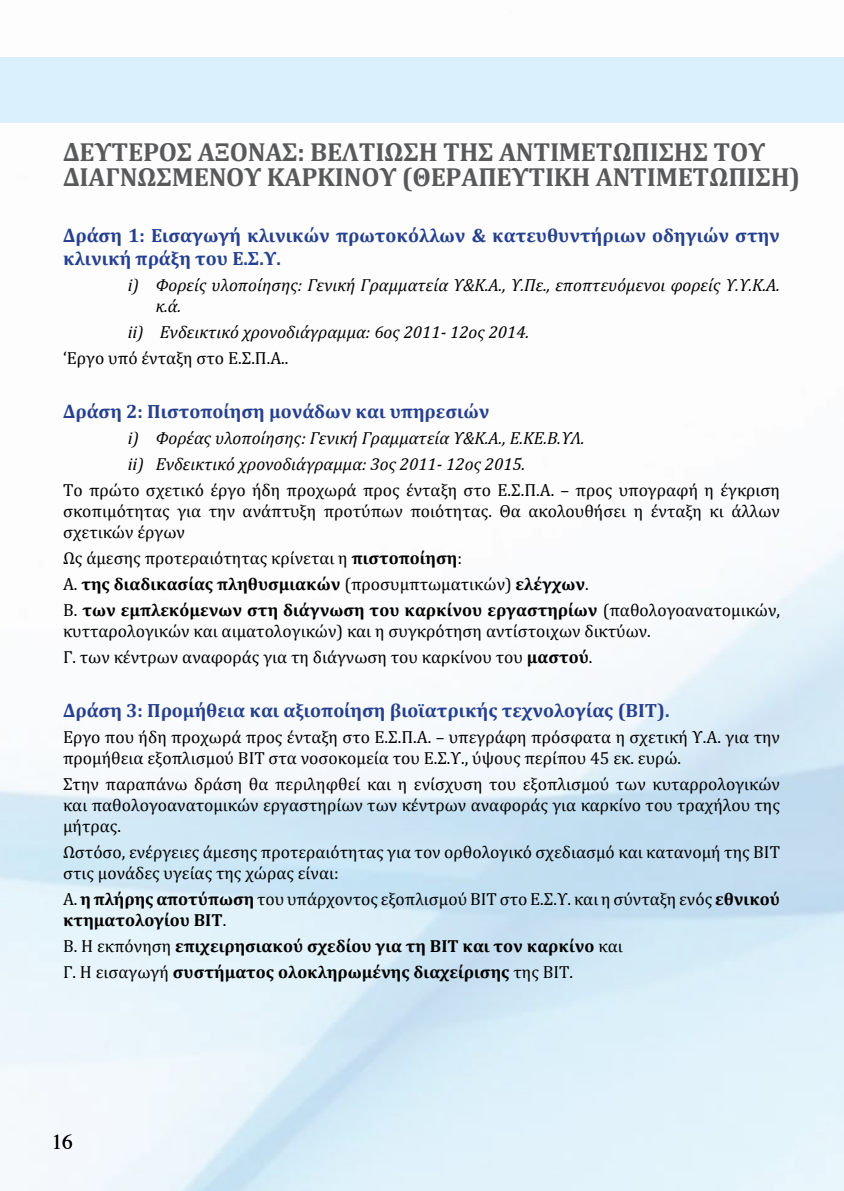
<style>
.page{position:relative;width:844px;height:1191px;background:#fff}
.page>*{position:absolute;margin:0;border:0;box-sizing:border-box;transform-origin:0 0}
.t1{font:700 26.25px/24.5px "Cambria";letter-spacing:-.01em;color:#58595b}
.t2{font:21px "Times";color:#000}
.t3{font:700 19.25px/23.1px "Cambria";color:#25408f}
.t4{font:17.5px/21px "Cambria";color:#000}
.t5{font:700 17.5px/25.9px "Cambria";color:#000}
.t6{font:italic 17.5px/21px "Cambria";color:#000}
.s1{font-weight:400}
.s2{font-weight:700}
</style>
<div class="page">
<div style="left:0;top:57px;width:843px;height:65px;background:#daf1fd"></div>
<h1 class="t1" style="left:63px;top:139px;width:738px">ΔΕΥΤΕΡΟΣ ΑΞΟΝΑΣ: ΒΕΛΤΙΩΣΗ ΤΗΣ ΑΝΤΙΜΕΤΩΠΙΣΗΣ ΤΟΥ<br>ΔΙΑΓΝΩΣΜΕΝΟΥ ΚΑΡΚΙΝΟΥ (ΘΕΡΑΠΕΥΤΙΚΗ ΑΝΤΙΜΕΤΩΠΙΣΗ)</h1>
<p class="t3" style="left:63px;top:223px;width:718px">Δράση 1: Εισαγωγή κλινικών πρωτοκόλλων &amp; κατευθυντήριων οδηγιών στην κλινική πράξη του Ε.Σ.Υ.</p>
<p class="t6" style="left:156px;top:274px;width:625px;text-indent:-28px">i) Φορείς υλοποίησης: Γενική Γραμματεία Υ&amp;Κ.Α., Υ.Πε., εποπτευόμενοι φορείς Υ.Υ.Κ.Α. κ.ά.</p>
<p class="t6" style="left:128px;top:321px;width:403px">ii) Ενδεικτικό χρονοδιάγραμμα: 6ος 2011- 12ος 2014.</p>
<p class="t4" style="left:63px;top:347px;width:227px">‘Εργο υπό ένταξη στο Ε.Σ.Π.Α..</p>
<p class="t3" style="left:63px;top:399px;width:428px">Δράση 2: Πιστοποίηση μονάδων και υπηρεσιών</p>
<p class="t6" style="left:128px;top:424px;width:458px;line-height:25.9px">i) Φορέας υλοποίησης: Γενική Γραμματεία Υ&amp;Κ.Α., Ε.ΚΕ.Β.ΥΛ. ii) Ενδεικτικό χρονοδιάγραμμα: 3ος 2011- 12ος 2015.</p>
<p class="t4" style="left:63px;top:479px;width:718px;text-align:justify">Το πρώτο σχετικό έργο ήδη προχωρά προς ένταξη στο Ε.Σ.Π.Α. – προς υπογραφή η έγκριση σκοπιμότητας για την ανάπτυξη προτύπων ποιότητας. Θα ακολουθήσει η ένταξη κι άλλων σχετικών έργων</p>
<p class="t5" style="left:63px;top:544px;width:718px"><span class="s1">Ως άμεσης προτεραιότητας κρίνεται η</span> πιστοποίηση<span class="s1">:<br>Α.</span> της διαδικασίας πληθυσμιακών <span class="s1">(προσυμπτωματικών)</span> ελέγχων<span class="s1">.<br>Β.</span> των εμπλεκόμενων στη διάγνωση του καρκίνου εργαστηρίων <span class="s1">(παθολογοανατομικών,</span></p>
<p class="t4" style="left:63px;top:618px;width:589px;line-height:25.9px">κυτταρολογικών και αιματολογικών) και η συγκρότηση αντίστοιχων δικτύων.<br>Γ. των κέντρων αναφοράς για τη διάγνωση του καρκίνου του <span class="s2">μαστού</span>.</p>
<p class="t3" style="left:63px;top:698px;width:607px">Δράση 3: Προμήθεια και αξιοποίηση βιοϊατρικής τεχνολογίας (ΒΙΤ).</p>
<p class="t4" style="left:63px;top:726px;width:718px">Έργο που ήδη προχωρά προς ένταξη στο Ε.Σ.Π.Α. – υπεγράφη πρόσφατα η σχετική Υ.Α. για την προμήθεια εξοπλισμού ΒΙΤ στα νοσοκομεία του Ε.Σ.Υ., ύψους περίπου 45 εκ. ευρώ.</p>
<p class="t4" style="left:63px;top:773px;width:718px;text-align:justify">Στην παραπάνω δράση θα περιληφθεί και η ενίσχυση του εξοπλισμού των κυταρρολογικών και παθολογοανατομικών εργαστηρίων των κέντρων αναφοράς για καρκίνο του τραχήλου της μήτρας.</p>
<p class="t4" style="left:63px;top:841px;width:718px">Ωστόσο, ενέργειες άμεσης προτεραιότητας για τον ορθολογικό σχεδιασμό και κατανομή της ΒΙΤ στις μονάδες υγείας της χώρας είναι:</p>
<p class="t4" style="left:63px;top:888px;width:718px">Α. <span class="s2">η πλήρης αποτύπωση</span> του υπάρχοντος εξοπλισμού ΒΙΤ στο Ε.Σ.Υ. και η σύνταξη ενός <span class="s2">εθνικού κτηματολογίου ΒΙΤ</span>.</p>
<p class="t5" style="left:63px;top:932px;width:561px"><span class="s1">Β. Η εκπόνηση</span> επιχειρησιακού σχεδίου για τη ΒΙΤ και τον καρκίνο <span class="s1">και<br>Γ. Η εισαγωγή</span> συστήματος ολοκληρωμένης διαχείρισης <span class="s1">της ΒΙΤ.</span></p>
<p class="t2" style="left:52px;top:1122px;width:22px">16</p>
</div>
